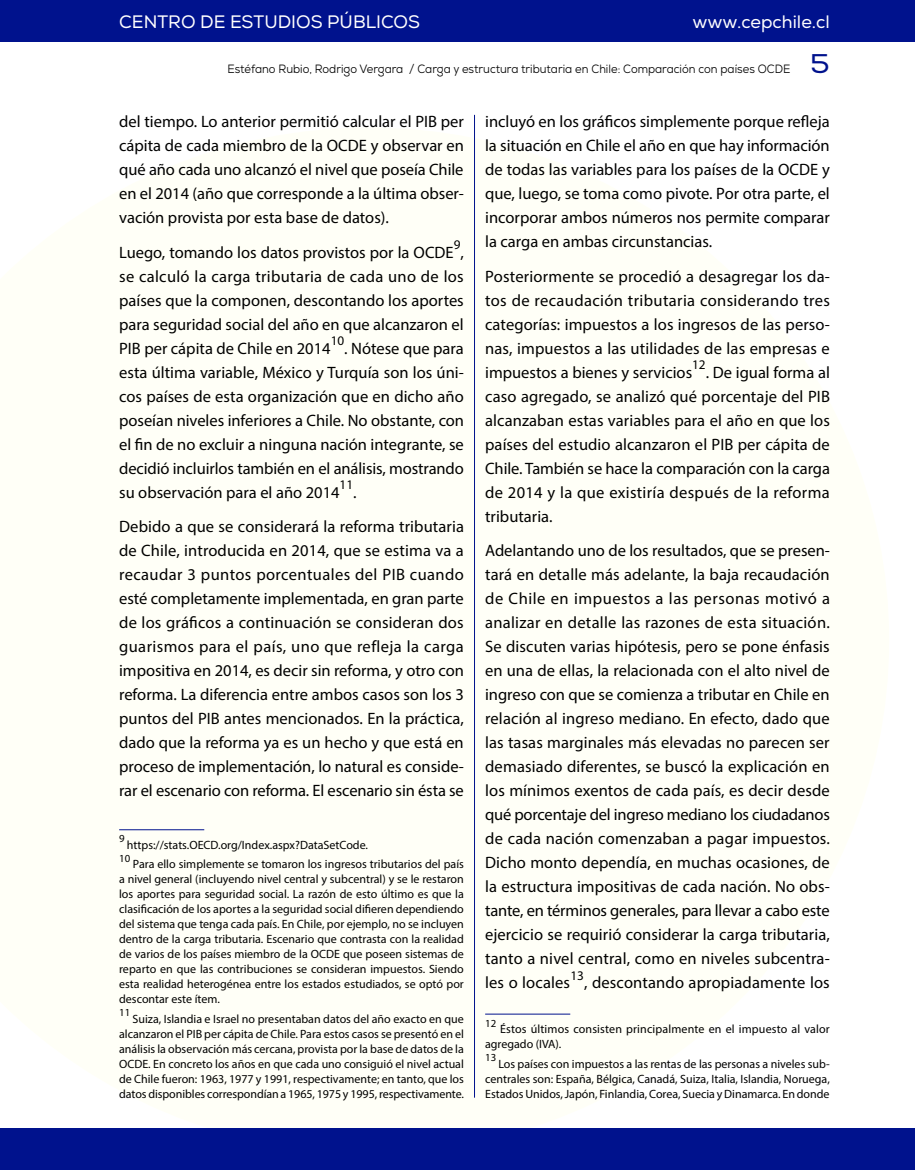
<style>
.page{position:relative;width:915px;height:1170px;background:#fff}
.page>*{position:absolute;margin:0;border:0;box-sizing:border-box;transform-origin:0 0}
.t1{font:27px "Nexa";color:#00128d;scale:1.1 1}
.t2{font:18px "Nexa";color:#fff}
.t3{font:16.5px/24px "Myriad Pro";color:#000;text-align:justify}
.t4{font:13.2px "Myriad Pro";color:#000}
.t5{font:12px/15px "Myriad Pro";color:#000;text-align:justify}
.t6{font:12px "Nexa";color:#000;scale:.93 1}
.t7{font:10.8px "Myriad Pro";color:#000}
</style>
<div class="page">
<hr style="left:474px;top:115px;width:1px;height:982px;background:#00128d">
<div style="left:0;top:0;width:914px;height:41px;background:#00128d"></div>
<div style="left:0;top:1128px;width:914px;height:41px;background:#00128d"></div>
<hr style="left:119px;top:829px;width:85px;height:1px;background:#00128d">
<hr style="left:485px;top:1013px;width:85px;height:1px;background:#00128d">
<p class="t2" style="left:119px;top:11px;width:302px">CENTRO DE ESTUDIOS PÚBLICOS</p>
<p class="t6" style="left:227px;top:62px;width:606px">Estéfano Rubio, Rodrigo Vergara / Carga y estructura tributaria en Chile: Comparación con países OCDE</p>
<p class="t2" style="left:692px;top:11px;width:139px">www.cepchile.cl</p>
<h1 class="t1" style="left:810px;top:47px;width:19px">5</h1>
<p class="t3" style="left:119px;top:109px;width:346px">del tiempo. Lo anterior permitió calcular el PIB per cápita de cada miembro de la OCDE y observar en qué año cada uno alcanzó el nivel que poseía Chile en el 2014 (año que corresponde a la última obser&shy;vación provista por esta base de datos).</p>
<p class="t3" style="left:119px;top:240px;width:346px">Luego, tomando los datos provistos por la OCDE ,</p>
<p class="t4" style="left:453px;top:237px;width:8px">9</p>
<p class="t3" style="left:119px;top:264px;width:346px">se calculó la carga tributaria de cada uno de los países que la componen, descontando los aportes para seguridad social del año en que alcanzaron el PIB per cápita de Chile en 2014</p>
<p class="t4" style="left:330px;top:333px;width:15px">10</p>
<p class="t3" style="left:119px;top:336px;width:346px;text-indent:225px">. Nótese que para esta última variable, México y Turquía son los úni&shy;cos países de esta organización que en dicho año poseían niveles inferiores a Chile. No obstante, con el fin de no excluir a ninguna nación integrante, se decidió incluirlos también en el análisis, mostrando su observación para el año 2014</p>
<p class="t4" style="left:339px;top:477px;width:15px">11</p>
<p class="t3" style="left:119px;top:474px;width:346px;line-height:34.2px;text-indent:234px">.<br>Debido a que se considerará la reforma tributaria</p>
<p class="t3" style="left:119px;top:538px;width:346px">de Chile, introducida en 2014, que se estima va a recaudar 3 puntos porcentuales del PIB cuando esté completamente implementada, en gran parte de los gráficos a continuación se consideran dos guarismos para el país, uno que refleja la carga impositiva en 2014, es decir sin reforma, y otro con reforma. La diferencia entre ambos casos son los 3 puntos del PIB antes mencionados. En la práctica, dado que la reforma ya es un hecho y que está en proceso de implementación, lo natural es conside&shy;rar el escenario con reforma. El escenario sin ésta se</p>
<p class="t7" style="left:119px;top:832px;width:7px">9</p>
<p class="t5" style="left:127px;top:837px;width:242px">https://stats.OECD.org/Index.aspx?DataSetCode.</p>
<p class="t7" style="left:119px;top:851px;width:13px">10</p>
<p class="t5" style="left:119px;top:856px;width:346px;text-indent:14px">Para ello simplemente se tomaron los ingresos tributarios del país a nivel general (incluyendo nivel central y subcentral) y se le restaron los aportes para seguridad social. La razón de esto último es que la clasificación de los aportes a la seguridad social difieren dependiendo del sistema que tenga cada país. En Chile, por ejemplo, no se incluyen dentro de la carga tributaria. Escenario que contrasta con la realidad de varios de los países miembro de la OCDE que poseen sistemas de reparto en que las contribuciones se consideran impuestos. Siendo esta realidad heterogénea entre los estados estudiados, se optó por descontar este ítem.</p>
<p class="t7" style="left:119px;top:1005px;width:13px">11</p>
<p class="t5" style="left:119px;top:1010px;width:346px;text-indent:13px">Suiza, Islandia e Israel no presentaban datos del año exacto en que alcanzaron el PIB per cápita de Chile. Para estos casos se presentó en el análisis la observación más cercana, provista por la base de datos de la OCDE. En concreto los años en que cada uno consiguió el nivel actual de Chile fueron: 1963, 1977 y 1991, respectivamente; en tanto, que los datos disponibles correspondían a 1965, 1975 y 1995, respectivamente.</p>
<p class="t3" style="left:485px;top:109px;width:346px">incluyó en los gráficos simplemente porque refleja la situación en Chile el año en que hay información de todas las variables para los países de la OCDE y que, luego, se toma como pivote. Por otra parte, el incorporar ambos números nos permite comparar la carga en ambas circunstancias.</p>
<p class="t3" style="left:485px;top:264px;width:346px">Posteriormente se procedió a desagregar los da&shy;tos de recaudación tributaria considerando tres categorías: impuestos a los ingresos de las perso&shy;nas, impuestos a las utilidades de las empresas e impuestos a bienes y servicios</p>
<p class="t4" style="left:692px;top:357px;width:15px">12</p>
<p class="t3" style="left:485px;top:360px;width:346px;text-indent:220px">. De igual forma al caso agregado, se analizó qué porcentaje del PIB alcanzaban estas variables para el año en que los países del estudio alcanzaron el PIB per cápita de Chile. También se hace la comparación con la carga de 2014 y la que existiría después de la reforma tributaria.</p>
<p class="t3" style="left:485px;top:538px;width:346px">Adelantando uno de los resultados, que se presen&shy;tará en detalle más adelante, la baja recaudación de Chile en impuestos a las personas motivó a analizar en detalle las razones de esta situación.<br>Se discuten varias hipótesis, pero se pone énfasis en una de ellas, la relacionada con el alto nivel de ingreso con que se comienza a tributar en Chile en relación al ingreso mediano. En efecto, dado que las tasas marginales más elevadas no parecen ser demasiado diferentes, se buscó la explicación en los mínimos exentos de cada país, es decir desde qué porcentaje del ingreso mediano los ciudadanos de cada nación comenzaban a pagar impuestos.<br>Dicho monto dependía, en muchas ocasiones, de la estructura impositivas de cada nación. No obs&shy;tante, en términos generales, para llevar a cabo este ejercicio se requirió considerar la carga tributaria, tanto a nivel central, como en niveles subcentra&shy;les o locales</p>
<p class="t4" style="left:570px;top:967px;width:15px">13</p>
<p class="t3" style="left:584px;top:970px;width:247px">, descontando apropiadamente los</p>
<p class="t7" style="left:485px;top:1016px;width:13px">12</p>
<p class="t5" style="left:485px;top:1021px;width:346px;text-indent:15px">Éstos últimos consisten principalmente en el impuesto al valor agregado (IVA).</p>
<p class="t7" style="left:485px;top:1050px;width:13px">13</p>
<p class="t5" style="left:485px;top:1055px;width:346px;text-indent:13px">Los países con impuestos a las rentas de las personas a niveles sub&shy;centrales son: España, Bélgica, Canadá, Suiza, Italia, Islandia, Noruega, Estados Unidos, Japón, Finlandia, Corea, Suecia y Dinamarca. En donde</p>
</div>
